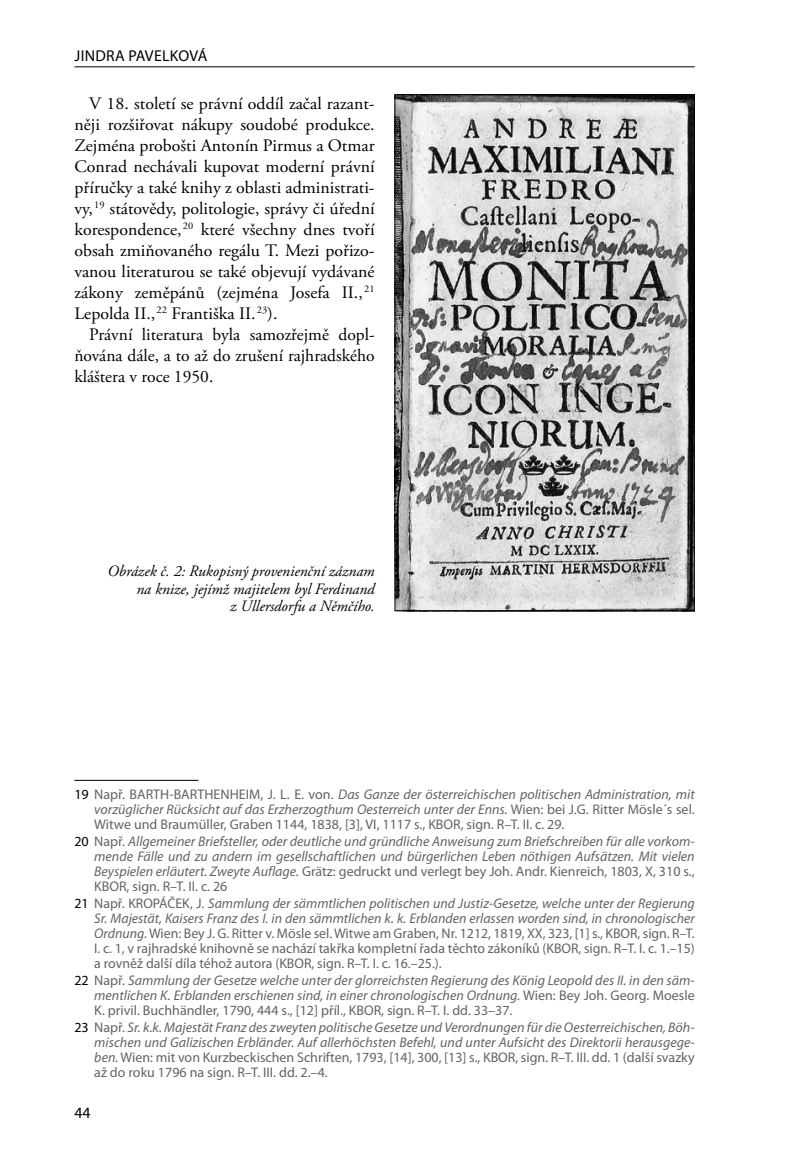
<style>
.page{position:relative;width:794px;height:1166px;background:#fff}
.page>*{position:absolute;margin:0;border:0;box-sizing:border-box;transform-origin:0 0}
.t1{font:17.5px/21px "Adobe Garamond Pro";color:#000;text-align:justify}
.t2{font:italic 15.75px/17.5px "Adobe Garamond Pro";color:#000;text-align:right}
.t3{font:15.75px "Myriad Pro";color:#000}
.t4{font:italic 14px/14.9px "Myriad Pro";color:#636362;text-align:justify}
.t5{font:14px/14.9px "Myriad Pro";color:#636362;text-align:justify}
.s1{color:#000}
.s2{font-style:italic}
.s3{font-style:normal;color:#000}
.s4{font-style:normal}
</style>
<div class="page">
<hr style="left:74px;top:66px;width:620px;height:1px;background:#000">
<hr style="left:74px;top:780px;width:124px;height:1px;background:#000">
<img style="left:396px;top:96px;width:296px;height:513px">
<div style="left:394px;top:94px;width:300px;height:517px;border:1px solid #000"></div>
<p class="t3" style="left:75px;top:46px;width:16px">Jindra</p>
<p class="t3" style="left:128px;top:46px;width:18px">Pavelková</p>
<p class="t1" style="left:74px;top:94px;width:302px;text-indent:15px">V 18. století se právní oddíl začal razant&shy;něji rozšiřovat nákupy soudobé produkce.<br>Zejména probošti Antonín Pirmus a Otmar Conrad nechávali kupovat moderní právní příručky a také knihy z oblasti administrati&shy;vy, <sup>19</sup> státovědy, politologie, správy či úřední korespondence, <sup>20</sup> které všechny dnes tvoří obsah zmiňovaného regálu T. Mezi pořizo&shy;vanou literaturou se také objevují vydávané zákony zeměpánů (zejména Josefa II., <sup>21<br></sup>Lepolda II.,<sup>22</sup> Františka II.<sup>23</sup>).</p>
<p class="t1" style="left:74px;top:325px;width:302px;text-indent:15px">Právní literatura byla samozřejmě dopl&shy;ňována dále, a to až do zrušení rajhradského kláštera v roce 1950.</p>
<p class="t2" style="left:108px;top:563px;width:268px">Obrázek č. 2: Rukopisný provenienční záznam na knize, jejímž majitelem byl Ferdinand<br>z Ullersdorfu a Němčího.</p>
<p class="t5" style="left:94px;top:786px;width:602px;text-indent:-20px"><span class="s1">19</span> Např. BARTH-BARTHENHEIM, J. L. E. von. <span class="s2">Das Ganze der österreichischen politischen Administration, mit vorzüglicher Rücksicht auf das Erzherzogthum Oesterreich unter der Enns.</span> Wien: bei J.G. Ritter Mösle´s sel.<br>Witwe und Braumüller, Graben 1144, 1838, [3], VI, 1117 s., KBOR, sign. R–T. II. c. 29.</p>
<p class="t4" style="left:94px;top:834px;width:602px;text-indent:-20px"><span class="s3">20</span> <span class="s4">Např.</span> Allgemeiner Briefsteller, oder deutliche und gründliche Anweisung zum Briefschreiben für alle vorkom&shy;mende Fälle und zu andern im gesellschaftlichen und bürgerlichen Leben nöthigen Aufsätzen. Mit vielen Beyspielen erläutert. Zweyte Auflage. <span class="s4">Grätz: gedruckt und verlegt bey Joh. Andr. Kienreich, 1803, X, 310 s., KBOR, sign. R–T. II. c. 26</span></p>
<p class="t5" style="left:94px;top:896px;width:602px;text-indent:-20px"><span class="s1">21</span> Např. KROPÁČEK, J. <span class="s2">Sammlung der sämmtlichen politischen und Justiz-Gesetze, welche unter der Regierung Sr. Majestät, Kaisers Franz des I. in den sämmtlichen k. k. Erblanden erlassen worden sind, in chronologischer Ordnung.</span> Wien: Bey J. G. Ritter v. Mösle sel. Witwe am Graben, Nr. 1212, 1819, XX, 323, [1] s., KBOR, sign. R–T.<br>I. c. 1, v rajhradské knihovně se nachází takřka kompletní řada těchto zákoníků (KBOR, sign. R–T. I. c. 1.–15) a rovněž další díla téhož autora (KBOR, sign. R–T. I. c. 16.–25.).</p>
<p class="t4" style="left:94px;top:972px;width:602px;text-indent:-20px"><span class="s3">22</span> <span class="s4">Např.</span> Sammlung der Gesetze welche unter der glorreichsten Regierung des König Leopold des II. in den säm&shy;mentlichen K. Erblanden erschienen sind, in einer chronologischen Ordnung. <span class="s4">Wien: Bey Joh. Georg. Moesle K. privil. Buchhändler, 1790, 444 s., [12] příl., KBOR, sign. R–T. I. dd. 33–37.</span></p>
<p class="t4" style="left:94px;top:1019px;width:602px;text-indent:-20px"><span class="s3">23</span> <span class="s4">Např.</span> Sr. k.k. Majestät Franz des zweyten politische Gesetze und Verordnungen für die Oesterreichischen, Böh&shy;mischen und Galizischen Erbländer. Auf allerhöchsten Befehl, und unter Aufsicht des Direktorii herausgege&shy;ben. <span class="s4">Wien: mit von Kurzbeckischen Schriften, 1793, [14], 300, [13] s., KBOR, sign. R–T. III. dd. 1 (další svazky až do roku 1796 na sign. R–T. III. dd. 2.–4.</span></p>
<p class="t3" style="left:74px;top:1103px;width:18px">44</p>
</div>
